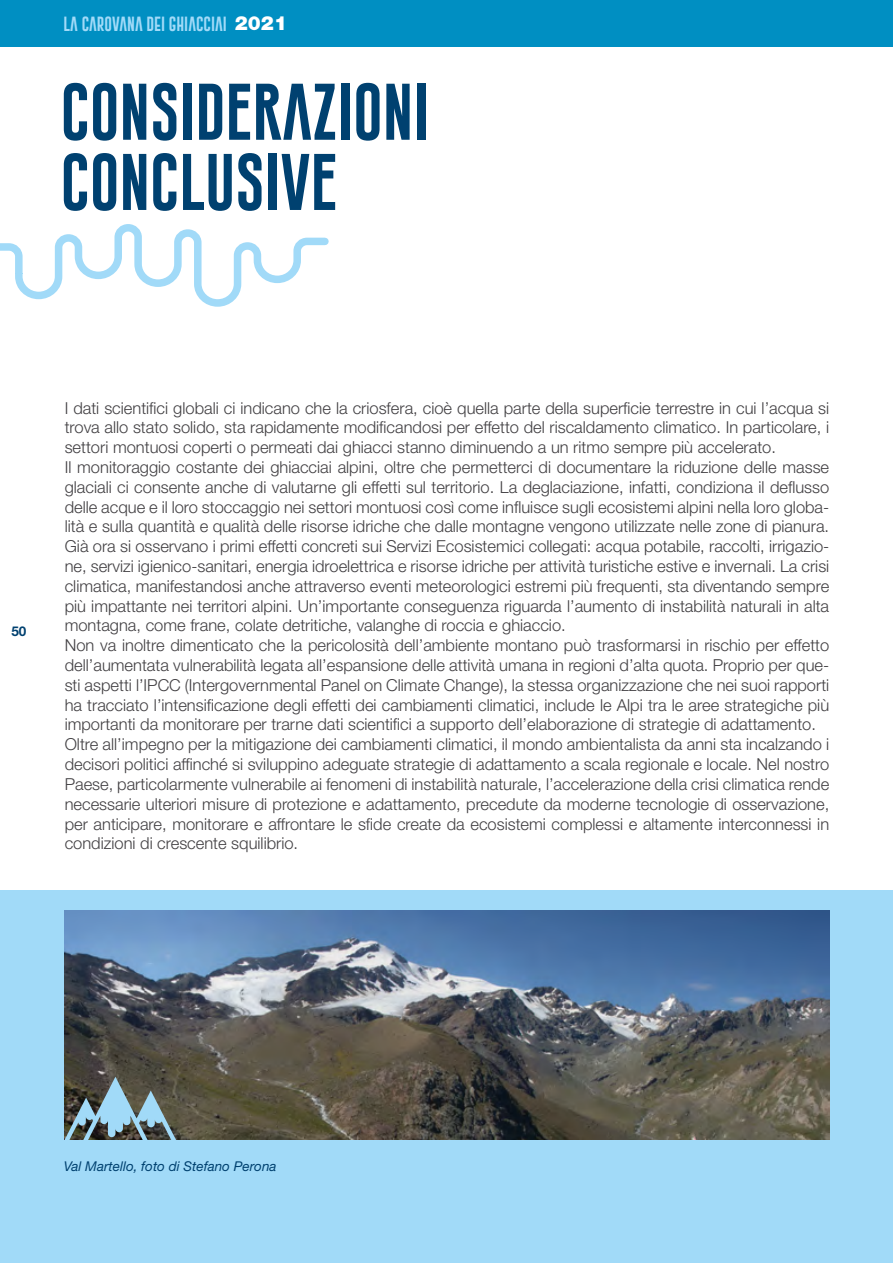
<style>
.page{position:relative;width:893px;height:1263px;background:#fff}
.page>*{position:absolute;margin:0;border:0;box-sizing:border-box;transform-origin:0 0}
.t1{font:58.5px/70.2px "Gobold Extra 1";color:#004170}
.t2{font:300 16.5px/19.8px "Helvetica Neue LT Std";color:#424043}
.t3{font:15px "Gobold Extra 1";color:#a1daf8}
.t4{font:italic 13.5px "Helvetica Neue LT Std";color:#004170}
.t5{font:700 13.5px "Helvetica Neue LT Std";color:#004170}
.s1{font-family:"Helvetica Neue LT Std";font-weight:900;font-size:19.5px;color:#fff}
</style>
<div class="page">
<div style="left:0;top:0;width:893px;height:47px;background:#008fc2"></div>
<div style="left:0;top:890px;width:893px;height:373px;background:#a1daf8"></div>
<svg style="left:0;top:224px;width:329px;height:83px"></svg>
<img style="left:65px;top:910px;width:764px;height:167px">
<svg style="left:64px;top:1077px;width:766px;height:63px;background:#59574c"></svg>
<p class="t3" style="left:64px;top:14px;width:225px">LA CAROVANA DEI GHIACCIAI <span class="s1">2021</span></p>
<h1 class="t1" style="left:61px;top:77px;width:370px">CONSIDERAZIONI<br>CONCLUSIVE</h1>
<p class="t5" style="left:11px;top:623px;width:17px">50</p>
<p class="t2" style="left:65px;top:397px;width:766px">I dati scientifici globali ci indicano che la criosfera, cioè quella parte della superficie terrestre in cui l’acqua si trova allo stato solido, sta rapidamente modificandosi per effetto del riscaldamento climatico. In particolare, i settori montuosi coperti o permeati dai ghiacci stanno diminuendo a un ritmo sempre più accelerato.<br>Il monitoraggio costante dei ghiacciai alpini, oltre che permetterci di documentare la riduzione delle masse glaciali ci consente anche di valutarne gli effetti sul territorio. La deglaciazione, infatti, condiziona il deflusso delle acque e il loro stoccaggio nei settori montuosi così come influisce sugli ecosistemi alpini nella loro globa&shy;lità e sulla quantità e qualità delle risorse idriche che dalle montagne vengono utilizzate nelle zone di pianura.<br>Già ora si osservano i primi effetti concreti sui Servizi Ecosistemici collegati: acqua potabile, raccolti, irrigazio&shy;ne, servizi igienico-sanitari, energia idroelettrica e risorse idriche per attività turistiche estive e invernali. La crisi climatica, manifestandosi anche attraverso eventi meteorologici estremi più frequenti, sta diventando sempre più impattante nei territori alpini. Un’importante conseguenza riguarda l’aumento di instabilità naturali in alta montagna, come frane, colate detritiche, valanghe di roccia e ghiaccio.<br>Non va inoltre dimenticato che la pericolosità dell’ambiente montano può trasformarsi in rischio per effetto dell’aumentata vulnerabilità legata all’espansione delle attività umana in regioni d’alta quota. Proprio per que&shy;sti aspetti l’IPCC (Intergovernmental Panel on Climate Change), la stessa organizzazione che nei suoi rapporti ha tracciato l’intensificazione degli effetti dei cambiamenti climatici, include le Alpi tra le aree strategiche più importanti da monitorare per trarne dati scientifici a supporto dell’elaborazione di strategie di adattamento.<br>Oltre all’impegno per la mitigazione dei cambiamenti climatici, il mondo ambientalista da anni sta incalzando i decisori politici affinché si sviluppino adeguate strategie di adattamento a scala regionale e locale. Nel nostro Paese, particolarmente vulnerabile ai fenomeni di instabilità naturale, l’accelerazione della crisi climatica rende necessarie ulteriori misure di protezione e adattamento, precedute da moderne tecnologie di osservazione, per anticipare, monitorare e affrontare le sfide create da ecosistemi complessi e altamente interconnessi in condizioni di crescente squilibrio.</p>
<p class="t4" style="left:64px;top:1158px;width:214px">Val Martello, foto di Stefano Perona</p>
</div>
